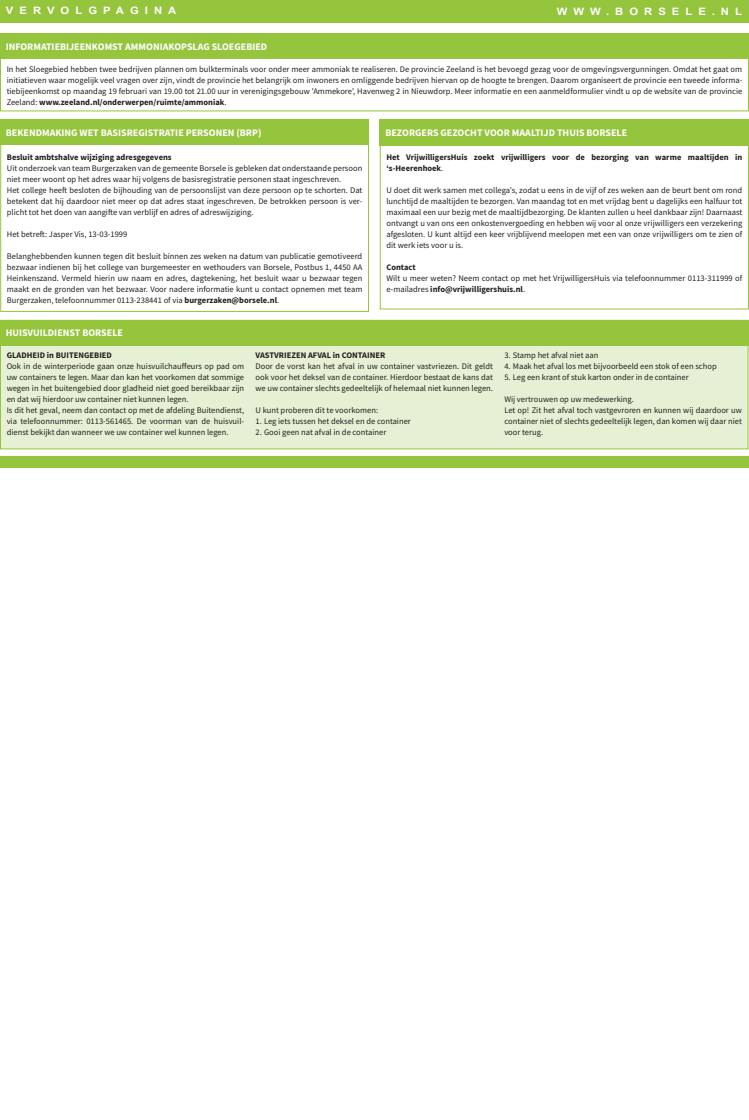
<style>
.page{position:relative;width:749px;height:1120px;background:#fff}
.page>*{position:absolute;margin:0;border:0;box-sizing:border-box;transform-origin:0 0}
.t1{font:700 10.2px "Arial";letter-spacing:.535em;color:#fff;scale:1.11 1}
.t2{font:700 10px "Source Sans Pro";color:#fff}
.t3{font:8.5px/11px "Source Sans Pro";color:#231f20;text-align:justify}
.t4{font:700 8.5px/11px "Source Sans Pro";color:#231f20}
.s1{font-weight:700}
.s2{font-weight:400}
</style>
<div class="page">
<div style="left:0;top:0;width:748px;height:23px;background:#95c43d"></div>
<div style="left:0;top:456px;width:748px;height:12px;background:#95c43d"></div>
<div style="left:379px;top:119px;width:369px;height:26px;background:#95c43d"></div>
<div style="left:0;top:119px;width:369px;height:26px;background:#95c43d"></div>
<div style="left:0;top:320px;width:747px;height:129px;background:#e6f0d4"></div>
<div style="left:0;top:320px;width:748px;height:25px;background:#95c43d"></div>
<div style="left:0;top:33px;width:748px;height:26px;background:#95c43d"></div>
<p class="t1" style="left:6px;top:3px;width:155px">VERVOLGPAGINA</p>
<p class="t1" style="left:556px;top:5px;width:168px">WWW.BORSELE.NL</p>
<p class="t2" style="left:6px;top:40px;width:263px">INFORMATIEBIJEENKOMST AMMONIAKOPSLAG SLOEGEBIED</p>
<p class="t3" style="left:7px;top:63px;width:737px">In het Sloegebied hebben twee bedrijven plannen om bulkterminals voor onder meer ammoniak te realiseren. De provincie Zeeland is het bevoegd gezag voor de omgevingsvergunningen. Omdat het gaat om initiatieven waar mogelijk veel vragen over zijn, vindt de provincie het belangrijk om inwoners en omliggende bedrijven hiervan op de hoogte te brengen. Daarom organiseert de provincie een tweede informa&shy;tiebijeenkomst op maandag 19 februari van 19.00 tot 21.00 uur in verenigingsgebouw 'Ammekore', Havenweg 2 in Nieuwdorp. Meer informatie en een aanmeldformulier vindt u op de website van de provincie Zeeland: <span class="s1">www.zeeland.nl/onderwerpen/ruimte/ammoniak</span>.</p>
<p class="t2" style="left:6px;top:126px;width:257px">BEKENDMAKING WET BASISREGISTRATIE PERSONEN (BRP)</p>
<p class="t4" style="left:7px;top:151px;width:166px">Besluit ambtshalve wijziging adresgegevens</p>
<p class="t3" style="left:7px;top:162px;width:357px;text-align:left">Uit onderzoek van team Burgerzaken van de gemeente Borsele is gebleken dat onderstaande persoon niet meer woont op het adres waar hij volgens de basisregistratie personen staat ingeschreven.<br>Het college heeft besloten de bijhouding van de persoonslijst van deze persoon op te schorten. Dat betekent dat hij daardoor niet meer op dat adres staat ingeschreven. De betrokken persoon is ver&shy;plicht tot het doen van aangifte van verblijf en adres of adreswijziging.</p>
<p class="t3" style="left:7px;top:228px;width:122px">Het betreft: Jasper Vis, 13-03-1999</p>
<p class="t3" style="left:7px;top:250px;width:357px">Belanghebbenden kunnen tegen dit besluit binnen zes weken na datum van publicatie gemotiveerd bezwaar indienen bij het college van burgemeester en wethouders van Borsele, Postbus 1, 4450 AA Heinkenszand. Vermeld hierin uw naam en adres, dagtekening, het besluit waar u bezwaar tegen maakt en de gronden van het bezwaar. Voor nadere informatie kunt u contact opnemen met team Burgerzaken, telefoonnummer 0113-238441 of via <span class="s1">burgerzaken@borsele.nl</span>.</p>
<p class="t2" style="left:6px;top:326px;width:119px">HUISVUILDIENST BORSELE</p>
<p class="t2" style="left:385px;top:126px;width:243px">BEZORGERS GEZOCHT VOOR MAALTIJD THUIS BORSELE</p>
<p class="t4" style="left:386px;top:151px;width:357px">Het VrijwilligersHuis zoekt vrijwilligers voor de bezorging van warme maaltijden in ‘s-Heerenhoek<span class="s2">.</span></p>
<p class="t3" style="left:386px;top:184px;width:357px">U doet dit werk samen met collega’s, zodat u eens in de vijf of zes weken aan de beurt bent om rond lunchtijd de maaltijden te bezorgen. Van maandag tot en met vrijdag bent u dagelijks een halfuur tot maximaal een uur bezig met de maaltijdbezorging. De klanten zullen u heel dankbaar zijn! Daarnaast ontvangt u van ons een onkostenvergoeding en hebben wij voor al onze vrijwilligers een verzekering afgesloten. U kunt altijd een keer vrijblijvend meelopen met een van onze vrijwilligers om te zien of dit werk iets voor u is.</p>
<p class="t4" style="left:386px;top:261px;width:31px">Contact</p>
<p class="t3" style="left:386px;top:272px;width:357px">Wilt u meer weten? Neem contact op met het VrijwilligersHuis via telefoonnummer 0113-311999 of e-mailadres <span class="s1">info@vrijwilligershuis.nl</span>.</p>
<p class="t4" style="left:7px;top:349px;width:107px">GLADHEID in BUITENGEBIED</p>
<p class="t3" style="left:7px;top:360px;width:239px;text-align:left">Ook in de winterperiode gaan onze huisvuilchauffeurs op pad om uw containers te legen. Maar dan kan het voorkomen dat sommige wegen in het buitengebied door gladheid niet goed bereikbaar zijn en dat wij hierdoor uw container niet kunnen legen.<br>Is dit het geval, neem dan contact op met de afdeling Buitendienst, via telefoonnummer: 0113-561465. De voorman van de huisvuil&shy;dienst bekijkt dan wanneer we uw container wel kunnen legen.</p>
<p class="t4" style="left:255px;top:349px;width:131px">VASTVRIEZEN AFVAL in CONTAINER</p>
<p class="t3" style="left:255px;top:360px;width:239px">Door de vorst kan het afval in uw container vastvriezen. Dit geldt ook voor het deksel van de container. Hierdoor bestaat de kans dat we uw container slechts gedeeltelijk of helemaal niet kunnen legen.</p>
<p class="t3" style="left:255px;top:404px;width:124px">U kunt proberen dit te voorkomen:</p>
<p class="t3" style="left:255px;top:415px;width:157px">1. Leg iets tussen het deksel en de container</p>
<p class="t3" style="left:255px;top:426px;width:132px">2. Gooi geen nat afval in de container</p>
<p class="t3" style="left:504px;top:349px;width:96px">3. Stamp het afval niet aan</p>
<p class="t3" style="left:504px;top:360px;width:214px">4. Maak het afval los met bijvoorbeeld een stok of een schop</p>
<p class="t3" style="left:504px;top:371px;width:186px">5. Leg een krant of stuk karton onder in de container</p>
<p class="t3" style="left:504px;top:393px;width:239px;text-align:left">Wij vertrouwen op uw medewerking.<br>Let op! Zit het afval toch vastgevroren en kunnen wij daardoor uw container niet of slechts gedeeltelijk legen, dan komen wij daar niet voor terug.</p>
</div>
